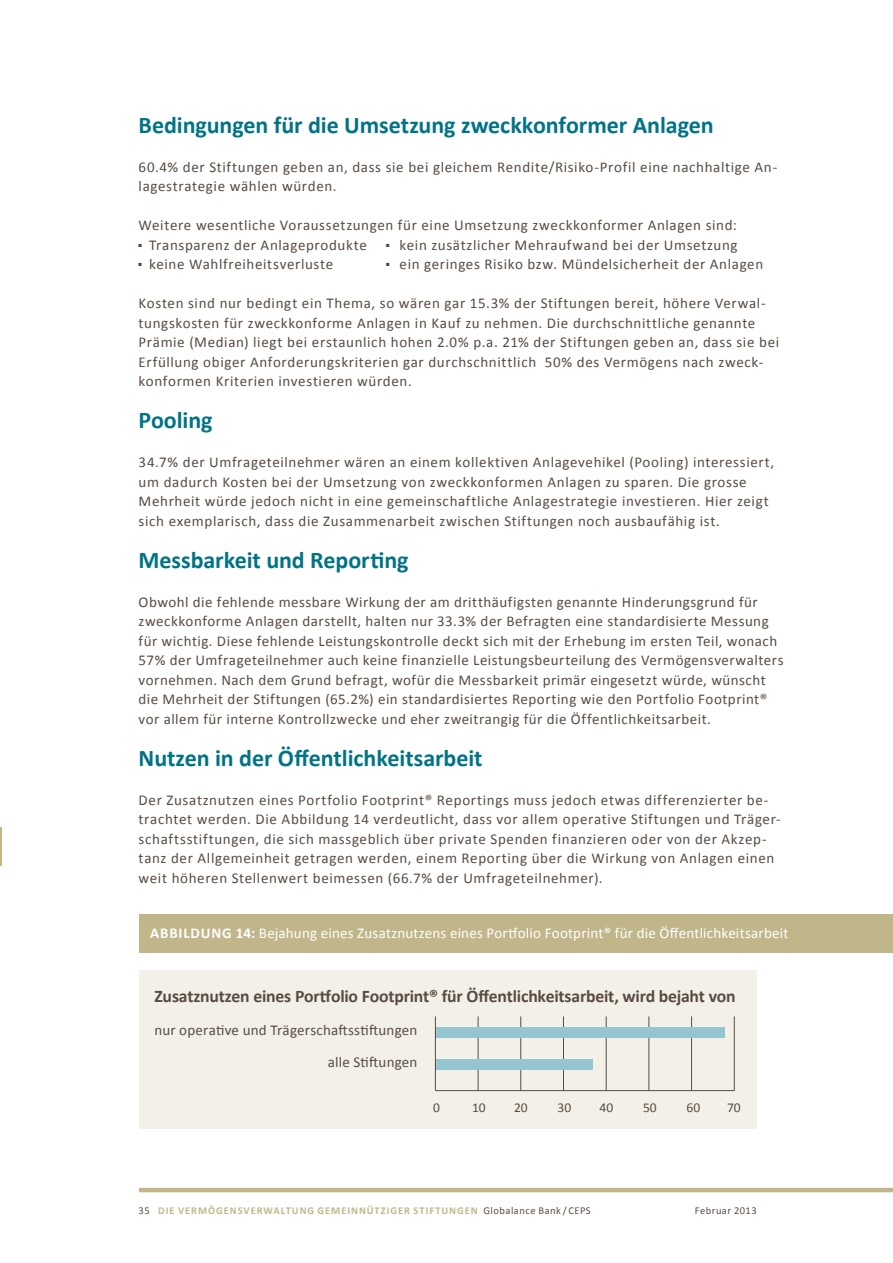
<style>
.page{position:relative;width:893px;height:1263px;background:#fff}
.page>*{position:absolute;margin:0;border:0;box-sizing:border-box;transform-origin:0 0}
.t1{font:700 24px "Calibri";letter-spacing:-.005em;color:#007385}
.t2{font:700 17.7px "Calibri";letter-spacing:-.01em;color:#594b43}
.t3{font:15px/19.5px "Calibri";letter-spacing:.04em;color:#594b43}
.t4{font:15px "Calibri";letter-spacing:.01em;color:#fff}
.t5{font:15px/31.5px "Calibri";letter-spacing:.01em;color:#594b43;text-align:right}
.t6{font:13.5px "Calibri";color:#594b43}
.t7{font:700 10.5px "Calibri";letter-spacing:.09em;color:#c1b68a}
.t8{font:10.5px "Calibri";letter-spacing:.045em;color:#594b43}
.s1{font-weight:700}
.s2{font-weight:400;color:#594b43}
</style>
<div class="page">
<hr style="left:139px;top:1188px;width:754px;height:4px;background:#c1b68a">
<hr style="left:0;top:827px;width:2px;height:39px;background:#c1b68a">
<div style="left:139px;top:914px;width:754px;height:38px;background:#c1b68a"></div>
<div style="left:139px;top:971px;width:618px;height:158px;background:#f3f0e7"></div>
<hr style="left:435px;top:1090px;width:299px;height:1px;background:#594b43">
<hr style="left:734px;top:1016px;width:1px;height:74px;background:#594b43">
<hr style="left:691px;top:1016px;width:1px;height:74px;background:#594b43">
<hr style="left:606px;top:1016px;width:1px;height:74px;background:#594b43">
<hr style="left:649px;top:1016px;width:1px;height:74px;background:#594b43">
<hr style="left:563px;top:1016px;width:1px;height:74px;background:#594b43">
<hr style="left:520px;top:1016px;width:1px;height:74px;background:#594b43">
<hr style="left:478px;top:1016px;width:1px;height:74px;background:#594b43">
<div style="left:436px;top:1027px;width:289px;height:10px;background:#95c5d1"></div>
<div style="left:436px;top:1059px;width:157px;height:10px;background:#95c5d1"></div>
<hr style="left:435px;top:1016px;width:1px;height:74px;background:#594b43">
<h1 class="t1" style="left:139px;top:109px;width:577px">Bedingungen für die Umsetzung zweckkonformer Anlagen</h1>
<p class="t3" style="left:139px;top:157px;width:640px">60.4% der Stiftungen geben an, dass sie bei gleichem Rendite/Risiko-Profil eine nachhaltige An&shy;lagestrategie wählen würden.</p>
<p class="t3" style="left:139px;top:216px;width:600px">Weitere wesentliche Voraussetzungen für eine Umsetzung zweckkonformer Anlagen sind:</p>
<p class="t3" style="left:139px;top:235px;width:230px">■ Transparenz der Anlageprodukte</p>
<p class="t3" style="left:386px;top:235px;width:353px">■ kein zusätzlicher Mehraufwand bei der Umsetzung</p>
<p class="t3" style="left:139px;top:255px;width:196px">■ keine Wahlfreiheitsverluste</p>
<p class="t3" style="left:386px;top:255px;width:379px">■ ein geringes Risiko bzw. Mündelsicherheit der Anlagen</p>
<p class="t3" style="left:139px;top:294px;width:642px">Kosten sind nur bedingt ein Thema, so wären gar 15.3% der Stiftungen bereit, höhere Verwal&shy;tungskosten für zweckkonforme Anlagen in Kauf zu nehmen. Die durchschnittliche genannte Prämie (Median) liegt bei erstaunlich hohen 2.0% p.a. 21% der Stiftungen geben an, dass sie bei Erfüllung obiger Anforderungskriterien gar durchschnittlich 50% des Vermögens nach zweck&shy;konformen Kriterien investieren würden.</p>
<h1 class="t1" style="left:139px;top:405px;width:76px">Pooling</h1>
<p class="t3" style="left:139px;top:453px;width:637px">34.7% der Umfrageteilnehmer wären an einem kollektiven Anlagevehikel (Pooling) interessiert, um dadurch Kosten bei der Umsetzung von zweckkonformen Anlagen zu sparen. Die grosse Mehrheit würde jedoch nicht in eine gemeinschaftliche Anlagestrategie investieren. Hier zeigt sich exemplarisch, dass die Zusammenarbeit zwischen Stiftungen noch ausbaufähig ist.</p>
<h1 class="t1" style="left:139px;top:544px;width:271px">Messbarkeit und Reporting</h1>
<p class="t3" style="left:139px;top:592px;width:646px">Obwohl die fehlende messbare Wirkung der am dritthäufigsten genannte Hinderungsgrund für zweckkonforme Anlagen darstellt, halten nur 33.3% der Befragten eine standardisierte Messung für wichtig. Diese fehlende Leistungskontrolle deckt sich mit der Erhebung im ersten Teil, wonach 57% der Umfrageteilnehmer auch keine finanzielle Leistungsbeurteilung des Vermögensverwalters vornehmen. Nach dem Grund befragt, wofür die Messbarkeit primär eingesetzt würde, wünscht die Mehrheit der Stiftungen (65.2%) ein standardisiertes Reporting wie den Portfolio Footprint® vor allem für interne Kontrollzwecke und eher zweitrangig für die Öffentlichkeitsarbeit.</p>
<h1 class="t1" style="left:139px;top:742px;width:345px">Nutzen in der Öffentlichkeitsarbeit</h1>
<p class="t3" style="left:139px;top:790px;width:644px">Der Zusatznutzen eines Portfolio Footprint® Reportings muss jedoch etwas differenzierter be&shy;trachtet werden. Die Abbildung 14 verdeutlicht, dass vor allem operative Stiftungen und Träger&shy;schaftsstiftungen, die sich massgeblich über private Spenden finanzieren oder von der Akzep&shy;tanz der Allgemeinheit getragen werden, einem Reporting über die Wirkung von Anlagen einen weit höheren Stellenwert beimessen (66.7% der Umfrageteilnehmer).</p>
<p class="t4" style="left:150px;top:924px;width:640px"><span class="s1">Abb ildung 14:</span> Bejahung eines Zusatznutzens eines Portfolio Footprint® für die Öffentlichkeitsarbeit</p>
<p class="t2" style="left:154px;top:984px;width:583px">Zusatznutzen eines Portfolio Footprint® für Öffentlichkeitsarbeit, wird bejaht von</p>
<p class="t5" style="left:154px;top:1015px;width:265px">nur operative und Trägerschaftsstiftungen alle Stiftungen</p>
<p class="t6" style="left:433px;top:1098px;width:8px">0</p>
<p class="t6" style="left:472px;top:1098px;width:15px">10</p>
<p class="t6" style="left:514px;top:1098px;width:15px">20</p>
<p class="t6" style="left:558px;top:1098px;width:15px">30</p>
<p class="t6" style="left:600px;top:1098px;width:15px">40</p>
<p class="t6" style="left:643px;top:1098px;width:15px">50</p>
<p class="t6" style="left:687px;top:1098px;width:15px">60</p>
<p class="t6" style="left:727px;top:1098px;width:15px">70</p>
<p class="t7" style="left:139px;top:1204px;width:454px"><span class="s2">35</span> Die Vermögensverwaltung gemeinnütziger Stiftungen <span class="s2">Globalance Bank / CEPS</span></p>
<p class="t8" style="left:695px;top:1204px;width:63px">Februar 2013</p>
</div>
